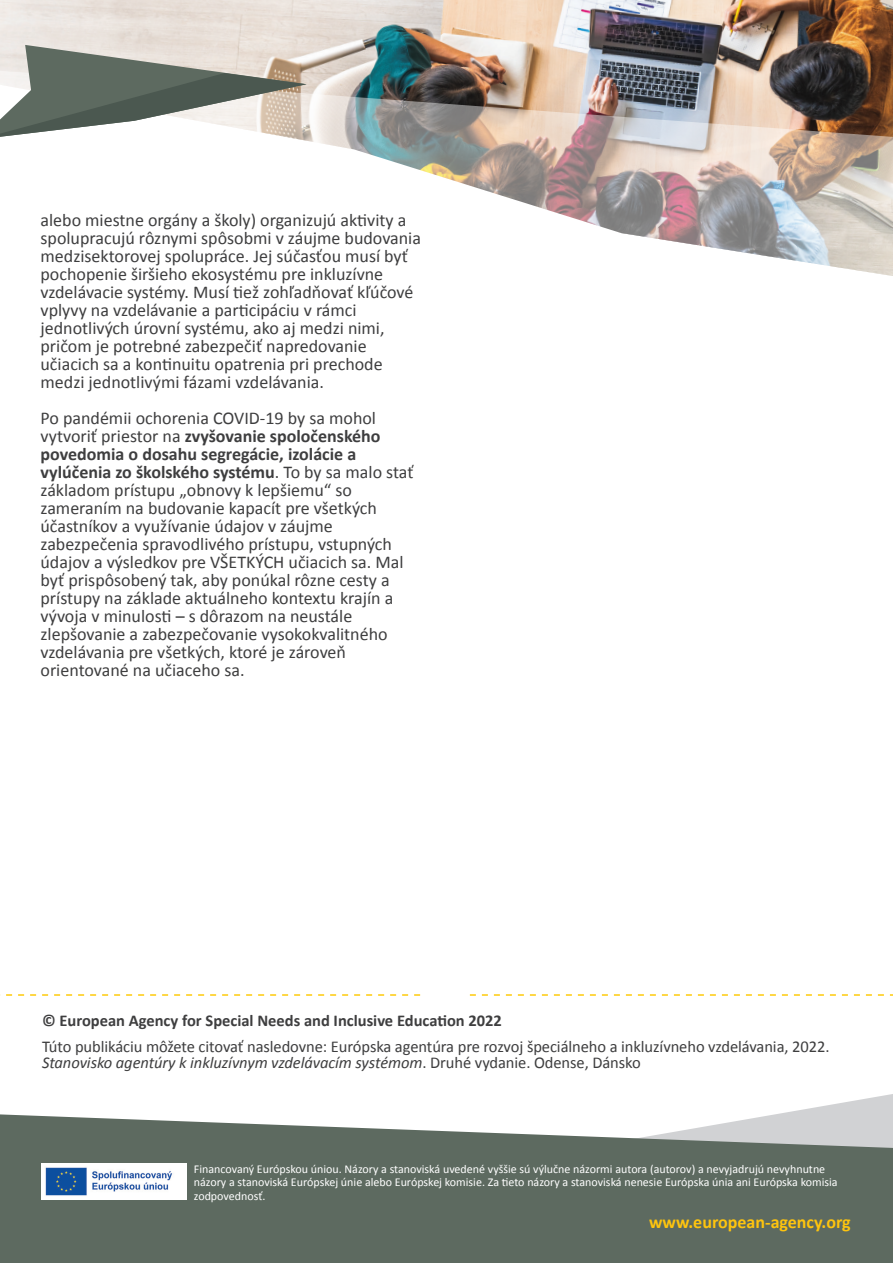
<style>
.page{position:relative;width:893px;height:1263px;background:#fff}
.page>*{position:absolute;margin:0;border:0;box-sizing:border-box;transform-origin:0 0}
.t1{font:18px/18px "Calibri";color:#3e3e3f}
.t2{font:700 18px "Calibri";color:#fec40e}
.t3{font:16.5px/16.5px "Calibri";letter-spacing:-.005em;color:#3e3e3f}
.t4{font:700 16.5px "Calibri";color:#3e3e3f}
.t5{font:12px/13.5px "Calibri";color:#fff}
.s1{font-weight:700}
.s2{font-style:italic}
</style>
<div class="page">
<img style="left:0;top:0;width:893px;height:70px">
<img style="left:287px;top:70px;width:606px;height:206px">
<svg style="left:0;top:994px;width:421px;height:2px"></svg>
<svg style="left:470px;top:994px;width:423px;height:2px"></svg>
<svg style="left:778px;top:1094px;width:115px;height:20px"></svg>
<svg style="left:0;top:1114px;width:893px;height:149px;background:#6e7971"></svg>
<div style="left:42px;top:1163px;width:145px;height:37px;background:#fff"></div>
<img style="left:45px;top:1167px;width:128px;height:29px">
<svg style="left:0;top:45px;width:307px;height:92px"></svg>
<p class="t1" style="left:41px;top:210px;width:382px">alebo miestne orgány a školy) organizujú aktivity a spolupracujú rôznymi spôsobmi v záujme budovania medzisektorovej spolupráce. Jej súčasťou musí byť pochopenie širšieho ekosystému pre inkluzívne vzdelávacie systémy. Musí tiež zohľadňovať kľúčové vplyvy na vzdelávanie a participáciu v rámci jednotlivých úrovní systému, ako aj medzi nimi, pričom je potrebné zabezpečiť napredovanie učiacich sa a kontinuitu opatrenia pri prechode medzi jednotlivými fázami vzdelávania.</p>
<p class="t1" style="left:41px;top:408px;width:375px">Po pandémii ochorenia COVID-19 by sa mohol vytvoriť priestor na <span class="s1">zvyšovanie spoločenského povedomia o dosahu segregácie, izolácie a vylúčenia zo školského systému</span>. To by sa malo stať základom prístupu „obnovy k lepšiemu“ so zameraním na budovanie kapacít pre všetkých účastníkov a využívanie údajov v záujme zabezpečenia spravodlivého prístupu, vstupných údajov a výsledkov pre VŠETKÝCH učiacich sa. Mal byť prispôsobený tak, aby ponúkal rôzne cesty a prístupy na základe aktuálneho kontextu krajín a vývoja v minulosti – s dôrazom na neustále zlepšovanie a zabezpečovanie vysokokvalitného vzdelávania pre všetkých, ktoré je zároveň orientované na učiaceho sa.</p>
<h4 class="t4" style="left:42px;top:1010px;width:461px">© European Agency for Special Needs and Inclusive Education 2022</h4>
<p class="t3" style="left:42px;top:1037px;width:789px">Túto publikáciu môžete citovať nasledovne: Európska agentúra pre rozvoj špeciálneho a inkluzívneho vzdelávania, 2022.<br><span class="s2">Stanovisko agentúry k inkluzívnym vzdelávacím systémom</span>. Druhé vydanie. Odense, Dánsko</p>
<p class="t5" style="left:194px;top:1161px;width:645px">Financovaný Európskou úniou. Názory a stanoviská uvedené vyššie sú výlučne názormi autora (autorov) a nevyjadrujú nevyhnutne názory a stanoviská Európskej únie alebo Európskej komisie. Za tieto názory a stanoviská nenesie Európska únia ani Európska komisia zodpovednosť.</p>
<p class="t2" style="left:649px;top:1211px;width:203px">www.european-agency.org</p>
</div>
